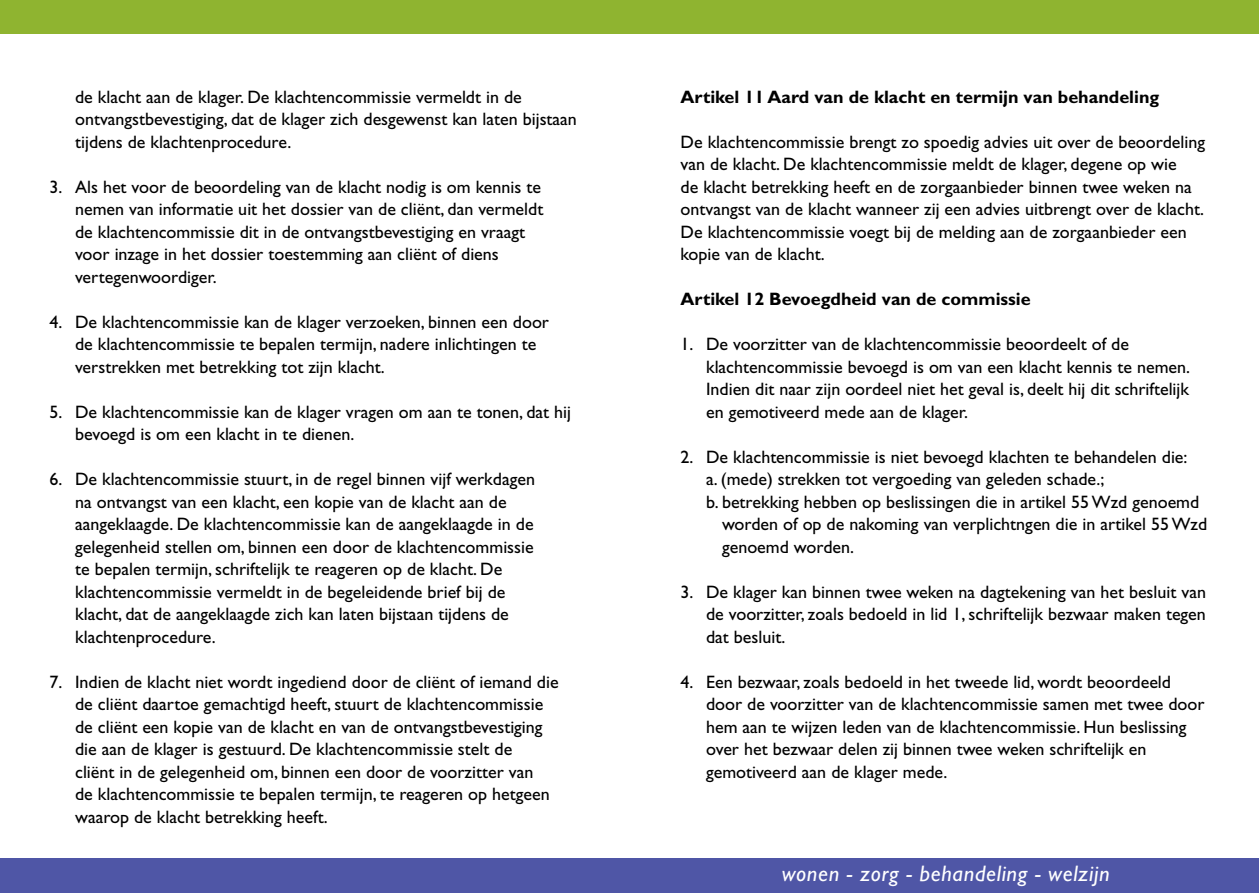
<style>
.page{position:relative;width:1259px;height:893px;background:#fff}
.page>*{position:absolute;margin:0;border:0;box-sizing:border-box;transform-origin:0 0}
.t1{font:italic 22.5px "Gill Sans Std";letter-spacing:.03em;color:#fff}
.t2{font:18px/22.5px "Gill Sans Std";color:#000}
.t3{font:700 18px "Gill Sans Std";color:#000}
</style>
<div class="page">
<div style="left:0;top:0;width:1259px;height:34px;background:#8fb430"></div>
<div style="left:0;top:859px;width:1259px;height:34px;background:#4f56a6"></div>
<p class="t2" style="left:75px;top:85px;width:503px">de klacht aan de klager. De klachtencommissie vermeldt in de ontvangstbevestiging, dat de klager zich desgewenst kan laten bijstaan tijdens de klachtenprocedure.</p>
<p class="t2" style="left:75px;top:175px;width:470px;text-indent:-26px">3. Als het voor de beoordeling van de klacht nodig is om kennis te nemen van informatie uit het dossier van de cliënt, dan vermeldt de klachtencommissie dit in de ontvangstbevestiging en vraagt voor inzage in het dossier toestemming aan cliënt of diens vertegenwoordiger.</p>
<p class="t2" style="left:75px;top:310px;width:475px;text-indent:-26px">4. De klachtencommissie kan de klager verzoeken, binnen een door de klachtencommissie te bepalen termijn, nadere inlichtingen te verstrekken met betrekking tot zijn klacht.</p>
<p class="t2" style="left:75px;top:400px;width:497px;text-indent:-26px">5. De klachtencommissie kan de klager vragen om aan te tonen, dat hij bevoegd is om een klacht in te dienen.</p>
<p class="t2" style="left:75px;top:468px;width:461px;text-indent:-26px">6. De klachtencommissie stuurt, in de regel binnen vijf werkdagen na ontvangst van een klacht, een kopie van de klacht aan de aangeklaagde. De klachtencommissie kan de aangeklaagde in de gelegenheid stellen om, binnen een door de klachtencommissie te bepalen termijn, schriftelijk te reageren op de klacht. De klachtencommissie vermeldt in de begeleidende brief bij de klacht, dat de aangeklaagde zich kan laten bijstaan tijdens de klachtenprocedure.</p>
<p class="t2" style="left:75px;top:670px;width:485px;text-indent:-26px">7. Indien de klacht niet wordt ingediend door de cliënt of iemand die de cliënt daartoe gemachtigd heeft, stuurt de klachtencommissie de cliënt een kopie van de klacht en van de ontvangstbevestiging die aan de klager is gestuurd. De klachtencommissie stelt de<br>cliënt in de gelegenheid om, binnen een door de voorzitter van<br>de klachtencommissie te bepalen termijn, te reageren op hetgeen waarop de klacht betrekking heeft.</p>
<p class="t3" style="left:680px;top:86px;width:480px">Artikel 11 Aard van de klacht en termijn van behandeling</p>
<p class="t2" style="left:680px;top:130px;width:526px">De klachtencommissie brengt zo spoedig advies uit over de beoordeling van de klacht. De klachtencommissie meldt de klager, degene op wie<br>de klacht betrekking heeft en de zorgaanbieder binnen twee weken na ontvangst van de klacht wanneer zij een advies uitbrengt over de klacht.<br>De klachtencommissie voegt bij de melding aan de zorgaanbieder een kopie van de klacht.</p>
<p class="t3" style="left:680px;top:288px;width:352px">Artikel 12 Bevoegdheid van de commissie</p>
<p class="t2" style="left:706px;top:333px;width:485px;text-indent:-26px">1. De voorzitter van de klachtencommissie beoordeelt of de klachtencommissie bevoegd is om van een klacht kennis te nemen.<br>Indien dit naar zijn oordeel niet het geval is, deelt hij dit schriftelijk en gemotiveerd mede aan de klager.</p>
<p class="t2" style="left:680px;top:445px;width:508px">2. De klachtencommissie is niet bevoegd klachten te behandelen die:</p>
<p class="t2" style="left:706px;top:468px;width:400px">a. (mede) strekken tot vergoeding van geleden schade.;</p>
<p class="t2" style="left:706px;top:490px;width:495px">b. betrekking hebben op beslissingen die in artikel 55 Wzd genoemd</p>
<p class="t2" style="left:722px;top:513px;width:487px">worden of op de nakoming van verplichtngen die in artikel 55 Wzd</p>
<p class="t2" style="left:722px;top:535px;width:134px">genoemd worden.</p>
<p class="t2" style="left:706px;top:580px;width:501px;text-align:justify;text-indent:-26px">3. De klager kan binnen twee weken na dagtekening van het besluit van de voorzitter, zoals bedoeld in lid 1, schriftelijk bezwaar maken tegen dat besluit.</p>
<p class="t2" style="left:706px;top:670px;width:500px;text-indent:-26px">4. Een bezwaar, zoals bedoeld in het tweede lid, wordt beoordeeld door de voorzitter van de klachtencommissie samen met twee door hem aan te wijzen leden van de klachtencommissie. Hun beslissing over het bezwaar delen zij binnen twee weken schriftelijk en gemotiveerd aan de klager mede.</p>
<p class="t1" style="left:781px;top:861px;width:329px">wonen - zorg - behandeling - welzijn</p>
</div>
